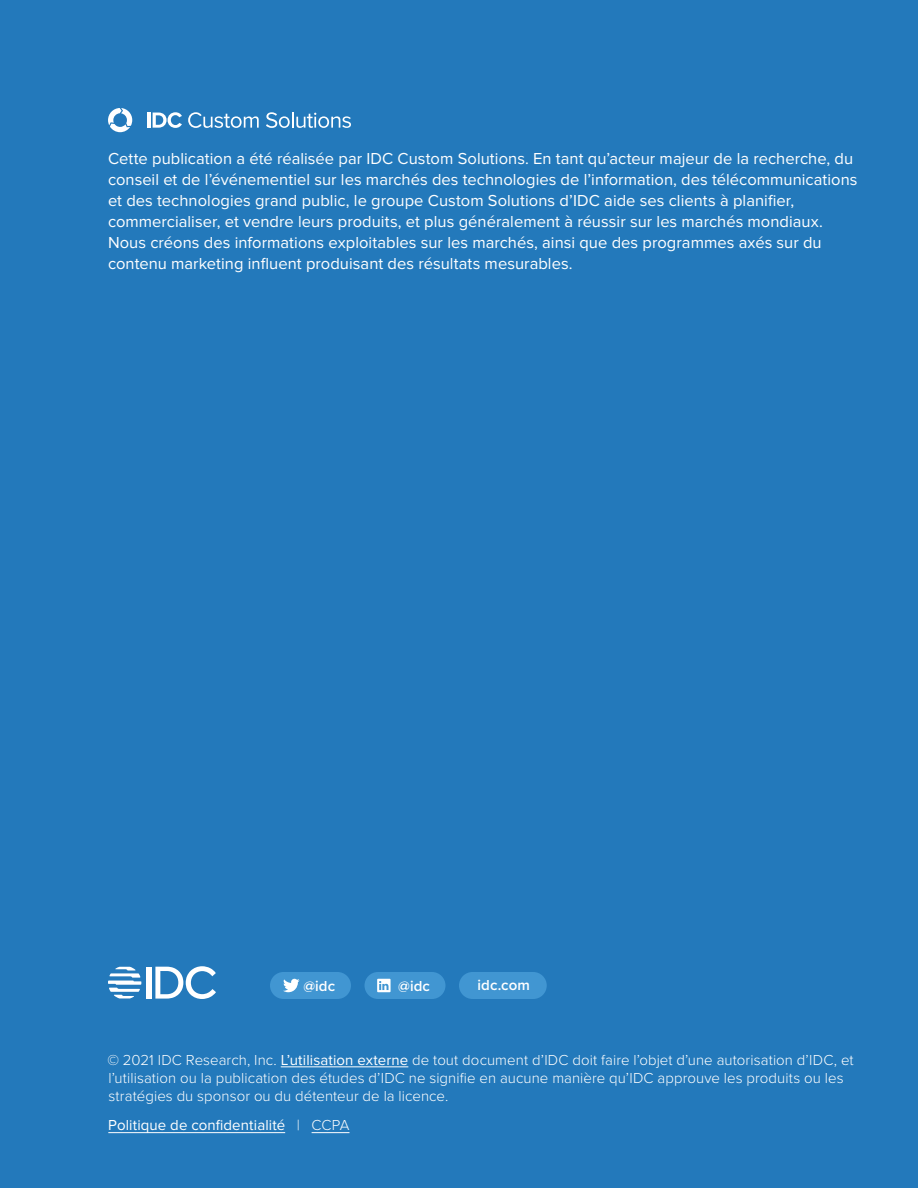
<style>
.page{position:relative;width:918px;height:1188px;background:#2379bb}
.page>*{position:absolute;margin:0;border:0;box-sizing:border-box;transform-origin:0 0}
.t1{font:16.5px/21px "Proxima Nova";letter-spacing:.005em;color:#fff}
.t2{font:300 15px/18px "Proxima Nova";letter-spacing:.005em;color:#fff}
.t3{font:15px "Proxima Nova";letter-spacing:.01em;color:#fff}
.t4{font:600 15px "Proxima Nova";letter-spacing:.005em;color:#fff}
.s1{font-weight:400}
.s2{font-weight:300}
</style>
<div class="page">
<div style="left:459px;top:972px;width:88px;height:27px;background:#4196d2;border-radius:14px"></div>
<div style="left:270px;top:972px;width:81px;height:27px;background:#4196d2;border-radius:14px"></div>
<svg style="left:283px;top:979px;width:17px;height:13px"></svg>
<div style="left:365px;top:972px;width:81px;height:27px;background:#4196d2;border-radius:14px"></div>
<svg style="left:377px;top:979px;width:14px;height:13px"></svg>
<hr style="left:281px;top:1067px;width:127px;height:1px;background:#fff">
<hr style="left:108px;top:1132px;width:177px;height:1px;background:#fff">
<hr style="left:312px;top:1132px;width:38px;height:1px;background:#fff">
<svg style="left:108px;top:108px;width:24px;height:24px"></svg>
<hr style="left:147px;top:113px;width:3px;height:15px;background:#fff">
<svg style="left:153px;top:112px;width:29px;height:16px"></svg>
<svg style="left:188px;top:112px;width:71px;height:16px"></svg>
<svg style="left:266px;top:112px;width:85px;height:16px"></svg>
<div style="left:146px;top:967px;width:5px;height:32px;background:#fff"></div>
<svg style="left:155px;top:966px;width:61px;height:33px"></svg>
<svg style="left:108px;top:967px;width:33px;height:31px"></svg>
<p class="t1" style="left:108px;top:148px;width:751px">Cette publication a été réalisée par IDC Custom Solutions. En tant qu’acteur majeur de la recherche, du conseil et de l’événementiel sur les marchés des technologies de l’information, des télécommunications et des technologies grand public, le groupe Custom Solutions d’IDC aide ses clients à planifier, commercialiser, et vendre leurs produits, et plus généralement à réussir sur les marchés mondiaux.<br>Nous créons des informations exploitables sur les marchés, ainsi que des programmes axés sur du contenu marketing influent produisant des résultats mesurables.</p>
<p class="t4" style="left:303px;top:975px;width:33px">@idc</p>
<p class="t4" style="left:398px;top:975px;width:33px">@idc</p>
<p class="t4" style="left:478px;top:974px;width:54px">idc.com</p>
<p class="t2" style="left:107px;top:1050px;width:748px">© 2021 IDC Research, Inc. <span class="s1">L’utilisation externe</span> de tout document d’IDC doit faire l’objet d’une autorisation d’IDC, et l’utilisation ou la publication des études d’IDC ne signifie en aucune manière qu’IDC approuve les produits ou les stratégies du sponsor ou du détenteur de la licence.</p>
<p class="t3" style="left:108px;top:1116px;width:243px">Politique de confidentialité <span class="s2">| CCPA</span></p>
</div>
